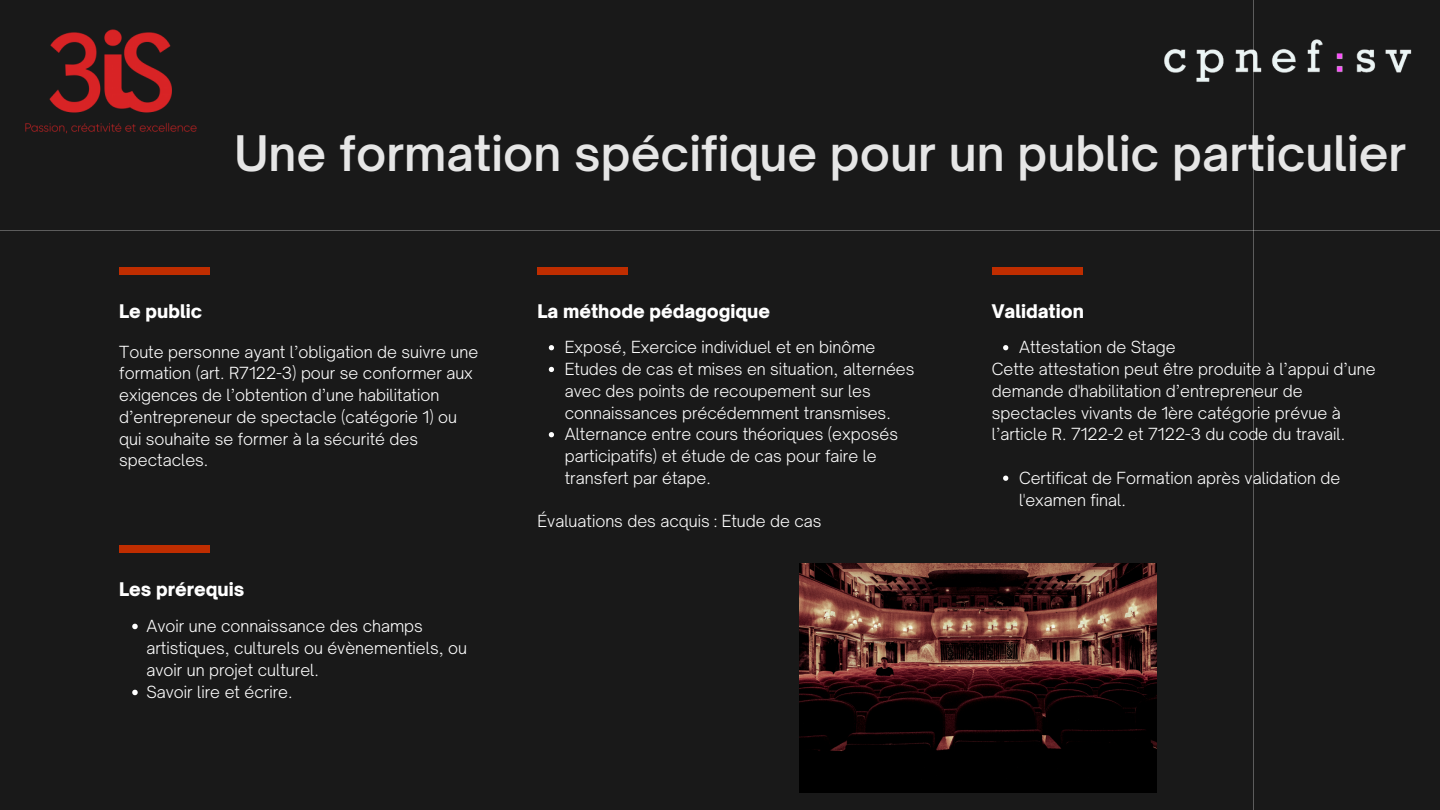
<style>
.page{position:relative;width:1440px;height:810px;background:#191919}
.page>*{position:absolute;margin:0;border:0;box-sizing:border-box;transform-origin:0 0}
.t1{font:600 46.9px "Open Sauce One";color:#e6e6e6}
.t2{font:900 18px "Open Sauce One";color:#fff}
.t3{font:300 16px/21.8px "Open Sauce One";color:#fff}
</style>
<div class="page">
<div style="left:119px;top:267px;width:91px;height:8px;background:#bf2d00"></div>
<div style="left:992px;top:267px;width:91px;height:8px;background:#bf2d00"></div>
<svg style="left:1003px;top:345px;width:5px;height:5px"></svg>
<svg style="left:1003px;top:476px;width:5px;height:5px"></svg>
<div style="left:119px;top:545px;width:91px;height:8px;background:#bf2d00"></div>
<svg style="left:132px;top:624px;width:6px;height:5px"></svg>
<svg style="left:132px;top:690px;width:6px;height:5px"></svg>
<hr style="left:0;top:230px;width:1440px;height:1px;background:#fff">
<hr style="left:1253px;top:0;width:1px;height:810px;background:#fff">
<div style="left:538px;top:267px;width:90px;height:8px;background:#bf2d00"></div>
<svg style="left:549px;top:345px;width:5px;height:5px"></svg>
<svg style="left:549px;top:367px;width:5px;height:5px"></svg>
<svg style="left:549px;top:432px;width:5px;height:5px"></svg>
<img style="left:800px;top:563px;width:357px;height:230px">
<img style="left:25px;top:29px;width:172px;height:105px">
<img style="left:1164px;top:13px;width:248px;height:96px">
<p class="t1" style="left:234px;top:124px;width:1173px">Une formation spécifique pour un public particulier</p>
<p class="t2" style="left:119px;top:300px;width:85px">Le public</p>
<p class="t3" style="left:119px;top:341px;width:361px">Toute personne ayant l’obligation de suivre une formation (art. R7122-3) pour se conformer aux exigences de l’obtention d’une habilitation d’entrepreneur de spectacle (catégorie 1) ou qui souhaite se former à la sécurité des spectacles.</p>
<p class="t2" style="left:119px;top:578px;width:127px">Les prérequis</p>
<p class="t3" style="left:146px;top:615px;width:322px">Avoir une connaissance des champs artistiques, culturels ou évènementiels, ou avoir un projet culturel.</p>
<p class="t3" style="left:146px;top:681px;width:148px">Savoir lire et écrire.</p>
<p class="t2" style="left:538px;top:300px;width:234px">La méthode pédagogique</p>
<p class="t3" style="left:565px;top:336px;width:312px">Exposé, Exercice individuel et en binôme</p>
<p class="t3" style="left:565px;top:358px;width:351px">Etudes de cas et mises en situation, alternées avec des points de recoupement sur les connaissances précédemment transmises.</p>
<p class="t3" style="left:565px;top:423px;width:335px">Alternance entre cours théoriques (exposés participatifs) et étude de cas pour faire le transfert par étape.</p>
<p class="t3" style="left:538px;top:510px;width:286px">Évaluations des acquis : Etude de cas</p>
<p class="t2" style="left:992px;top:300px;width:94px">Validation</p>
<p class="t3" style="left:1019px;top:336px;width:158px">Attestation de Stage</p>
<p class="t3" style="left:992px;top:358px;width:385px">Cette attestation peut être produite à l’appui d’une demande d'habilitation d’entrepreneur de spectacles vivants de 1ère catégorie prévue à l’article R. 7122-2 et 7122-3 du code du travail.</p>
<p class="t3" style="left:1019px;top:467px;width:323px">Certificat de Formation après validation de l'examen final.</p>
</div>
